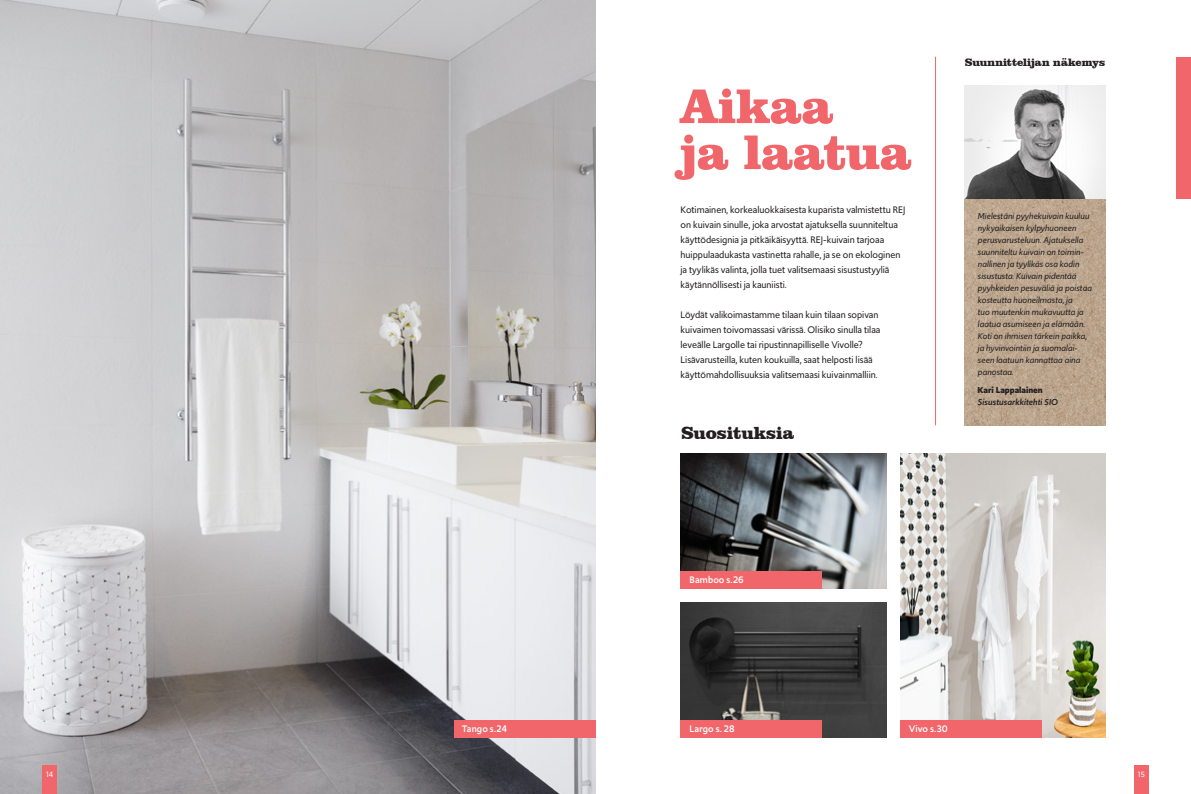
<style>
.page{position:relative;width:1191px;height:794px;background:#fff}
.page>*{position:absolute;margin:0;border:0;box-sizing:border-box;transform-origin:0 0}
.t1{font:900 50px/46px "Clarendon BT";letter-spacing:-.005em;color:#f1666a}
.t2{font:900 18px "Clarendon BT";letter-spacing:-.01em;color:#231f20}
.t3{font:900 11px "Clarendon BT";color:#231f20}
.t4{font:10px/15px "Upgrade";color:#231f20}
.t5{font:500 10px "Upgrade";letter-spacing:.01em;color:#fff}
.t6{font:italic 9px/12px "Upgrade";color:#231f20}
.t7{font:italic 500 9px "Upgrade";color:#231f20}
.t8{font:700 9px "Upgrade";color:#231f20}
.t9{font:8px "Upgrade";color:#fff}
</style>
<div class="page">
<img style="left:0;top:0;width:595px;height:794px">
<div style="left:1176px;top:57px;width:15px;height:141px;background:#f1666a"></div>
<div style="left:454px;top:720px;width:141px;height:17px;background:#f1666a"></div>
<img style="left:680px;top:602px;width:206px;height:135px">
<img style="left:900px;top:454px;width:206px;height:283px">
<img style="left:680px;top:454px;width:206px;height:134px">
<div style="left:900px;top:720px;width:142px;height:17px;background:#f1666a"></div>
<div style="left:680px;top:720px;width:142px;height:17px;background:#f1666a"></div>
<div style="left:680px;top:571px;width:142px;height:17px;background:#f1666a"></div>
<hr style="left:935px;top:57px;width:1px;height:368px;background:#f1666a">
<img style="left:964px;top:198px;width:142px;height:227px">
<img style="left:964px;top:85px;width:142px;height:113px">
<div style="left:1134px;top:765px;width:14px;height:29px;background:#f1666a"></div>
<div style="left:43px;top:765px;width:14px;height:29px;background:#f1666a"></div>
<h1 class="t1" style="left:680px;top:82px;width:233px">Aikaa<br>ja laatua</h1>
<p class="t4" style="left:680px;top:202px;width:226px">Kotimainen, korkealuokkaisesta kuparista valmistettu REJ on kuivain sinulle, joka arvostat ajatuksella suunniteltua käyttödesignia ja pitkäikäisyyttä. REJ-kuivain tarjoaa huippulaadukasta vastinetta rahalle, ja se on ekologinen ja tyylikäs valinta, jolla tuet valitsemaasi sisustustyyliä käytännöllisesti ja kauniisti.</p>
<p class="t4" style="left:680px;top:307px;width:201px">Löydät valikoimastamme tilaan kuin tilaan sopivan kuivaimen toivomassasi värissä. Olisiko sinulla tilaa leveälle Largolle tai ripustinnapilliselle Vivolle?<br>Lisävarusteilla, kuten koukuilla, saat helposti lisää käyttömahdollisuuksia valitsemaasi kuivainmalliin.</p>
<h2 class="t2" style="left:681px;top:422px;width:115px">Suosituksia</h2>
<p class="t3" style="left:964px;top:55px;width:142px">Suunnittelijan näkemys</p>
<p class="t6" style="left:977px;top:210px;width:116px">Mielestäni pyyhekuivain kuuluu nykyaikaisen kylpyhuoneen perusvarusteluun. Ajatuksella suunniteltu kuivain on toimin&shy;nallinen ja tyylikäs osa kodin sisustusta. Kuivain pidentää pyyhkeiden pesuväliä ja poistaa kosteutta huoneilmasta, ja<br>tuo muutenkin mukavuutta ja laatua asumiseen ja elämään.<br>Koti on ihmisen tärkein paikka, ja hyvinvointiin ja suomalai&shy;seen laatuun kannattaa aina panostaa.</p>
<p class="t8" style="left:977px;top:384px;width:67px">Kari Lappalainen</p>
<p class="t7" style="left:977px;top:396px;width:82px">Sisustusarkkitehti SIO</p>
<p class="t5" style="left:689px;top:573px;width:56px">Bamboo s.26</p>
<p class="t5" style="left:462px;top:722px;width:47px">Tango s.24</p>
<p class="t5" style="left:689px;top:722px;width:47px">Largo s. 28</p>
<p class="t5" style="left:908px;top:722px;width:41px">Vivo s.30</p>
<p class="t9" style="left:46px;top:769px;width:9px">14</p>
<p class="t9" style="left:1137px;top:769px;width:8px">15</p>
</div>
